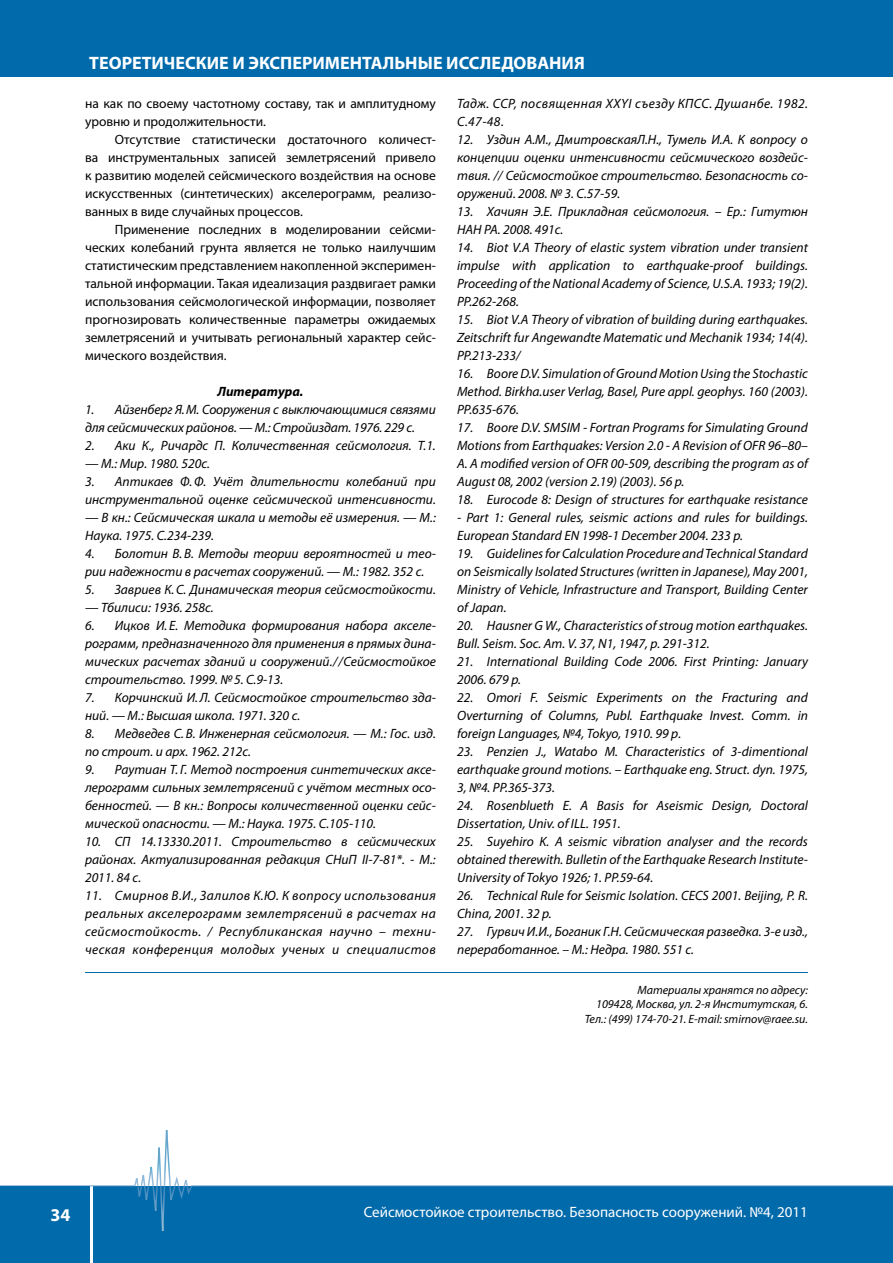
<style>
.page{position:relative;width:893px;height:1263px;background:#fff}
.page>*{position:absolute;margin:0;border:0;box-sizing:border-box;transform-origin:0 0}
.t1{font:700 18px "Myriad Pro";color:#fff}
.t2{font:15px "Myriad Pro";color:#fff}
.t3{font:italic 13.5px/18px "Myriad Pro";color:#000}
.t4{font:13.5px "Myriad Pro";color:#000}
.t5{font:italic 13.5px/18px "Myriad Pro";letter-spacing:.03em;color:#000}
.t6{font:italic 700 13.5px "Myriad Pro";color:#000}
.t7{font:italic 12px/14.4px "Myriad Pro";color:#000;text-align:right}
</style>
<div class="page">
<div style="left:0;top:0;width:893px;height:77px;background:#006aab"></div>
<div style="left:94px;top:1186px;width:799px;height:77px;background:#006aab"></div>
<svg style="left:0;top:1130px;width:893px;height:102px"></svg>
<div style="left:0;top:1186px;width:89px;height:77px;background:#006aab"></div>
<hr style="left:892px;top:1186px;width:1px;height:77px;background:#c72c00">
<hr style="left:85px;top:972px;width:723px;height:1px;background:#006aab">
<p class="t1" style="left:89px;top:51px;width:497px">ТЕОРЕТИЧЕСКИЕ И ЭКСПЕРИМЕНТАЛЬНЫЕ ИССЛЕДОВАНИЯ</p>
<p class="t4" style="left:85px;top:95px;width:352px">на как по своему частотному составу, так и амплитудному</p>
<p class="t4" style="left:85px;top:113px;width:182px">уровню и продолжительности.</p>
<p class="t4" style="left:115px;top:131px;width:323px">Отсутствие статистически достаточного количест-</p>
<p class="t4" style="left:85px;top:149px;width:352px">ва инструментальных записей землетрясений привело</p>
<p class="t4" style="left:85px;top:167px;width:352px">к развитию моделей сейсмического воздействия на основе</p>
<p class="t4" style="left:85px;top:185px;width:352px">искусственных (синтетических) акселерограмм, реализо-</p>
<p class="t4" style="left:85px;top:203px;width:219px">ванных в виде случайных процессов.</p>
<p class="t4" style="left:115px;top:221px;width:323px">Применение последних в моделировании сейсми-</p>
<p class="t4" style="left:85px;top:239px;width:352px">ческих колебаний грунта является не только наилучшим</p>
<p class="t4" style="left:85px;top:257px;width:352px">статистическим представлением накопленной эксперимен-</p>
<p class="t4" style="left:85px;top:275px;width:352px">тальной информации. Такая идеализация раздвигает рамки</p>
<p class="t4" style="left:85px;top:293px;width:352px">использования сейсмологической информации, позволяет</p>
<p class="t4" style="left:85px;top:311px;width:352px">прогнозировать количественные параметры ожидаемых</p>
<p class="t4" style="left:85px;top:329px;width:352px">землетрясений и учитывать региональный характер сейс-</p>
<p class="t4" style="left:85px;top:347px;width:143px">мического воздействия.</p>
<p class="t6" style="left:217px;top:383px;width:87px">Литература.</p>
<p class="t3" style="left:85px;top:400px;width:352px">1. Айзенберг Я.М. Сооружения с выключающимися связями для сейсмических районов. — М.: Стройиздат. 1976. 229 с.</p>
<p class="t3" style="left:85px;top:436px;width:352px">2. Аки К., Ричардс П. Количественная сейсмология. Т.1.</p>
<p class="t3" style="left:85px;top:454px;width:127px">— М.: Мир. 1980. 520с.</p>
<p class="t3" style="left:85px;top:472px;width:352px">3. Аптикаев Ф.Ф. Учёт длительности колебаний при инструментальной оценке сейсмической интенсивности.</p>
<p class="t3" style="left:85px;top:508px;width:352px">— В кн.: Сейсмическая шкала и методы её измерения. — М.:<br>Наука. 1975. С.234-239.</p>
<p class="t3" style="left:85px;top:544px;width:352px">4. Болотин В.В. Методы теории вероятностей и тео&shy;рии надежности в расчетах сооружений. — М.: 1982. 352 с.</p>
<p class="t3" style="left:85px;top:580px;width:352px">5. Завриев К.С. Динамическая теория сейсмостойкости.</p>
<p class="t3" style="left:85px;top:598px;width:130px">— Тбилиси: 1936. 258с.</p>
<p class="t3" style="left:85px;top:616px;width:352px;text-align:justify">6. Ицков И. Е. Методика формирования набора акселе&shy;рограмм, предназначенного для применения в прямых дина&shy;мических расчетах зданий и сооружений./ /Сейсмостойкое строительство. 1999. №5. С.9‑13.</p>
<p class="t3" style="left:85px;top:688px;width:352px">7. Корчинский И.Л. Сейсмостойкое строительство зда&shy;ний. — М.: Высшая школа. 1971. 320 с.</p>
<p class="t3" style="left:85px;top:724px;width:352px">8. Медведев С.В. Инженерная сейсмология. — М.: Гос. изд. по строит. и арх. 1962. 212с.</p>
<p class="t3" style="left:85px;top:760px;width:352px;text-align:justify">9. Раутиан Т.Г. Метод построения синтетических аксе&shy;лерограмм сильных землетрясений с учётом местных осо&shy;бенностей. — В кн.: Вопросы количественной оценки сейс&shy;мической опасности. — М.: Наука. 1975. С.105-110.</p>
<p class="t3" style="left:85px;top:832px;width:352px;text-align:justify">10. СП 14.13330.2011. Строительство в сейсмических районах. Актуализированная редакция СНиП II-7-81*. - М.:<br>2011. 84 с.</p>
<p class="t3" style="left:85px;top:886px;width:352px;text-align:justify">11. Смирнов В.И., Залилов К.Ю. К вопросу использования реальных акселерограмм землетрясений в расчетах на сейсмостойкость. / Республиканская научно – техни&shy;ческая конференция молодых ученых и специалистов</p>
<p class="t5" style="left:457px;top:94px;width:352px">Тадж. ССР, посвященная XXYI съезду КПСС. Душанбе. 1982.<br>С.47-48.</p>
<p class="t3" style="left:457px;top:130px;width:352px;text-align:justify">12. Уздин А.М., ДмитровскаяЛ.Н., Тумель И.А. К вопросу о концепции оценки интенсивности сейсмического воздейс&shy;твия. // Сейсмостойкое строительство. Безопасность со&shy;оружений. 2008. № 3. С.57-59.</p>
<p class="t3" style="left:457px;top:202px;width:352px">13. Хачиян Э.Е. Прикладная сейсмология. – Ер.: Гитутюн<br>НАН РА. 2008. 491с.</p>
<p class="t3" style="left:457px;top:238px;width:352px;text-align:justify">14. Biot V.A Theory of elastic system vibration under transient impulse with application to earthquake-proof buildings.<br>Proceeding of the National Academy of Science, U.S.A. 1933; 19(2).<br>PP.262-268.</p>
<p class="t3" style="left:457px;top:310px;width:352px;text-align:justify">15. Biot V.A Theory of vibration of building during earthquakes.<br>Zeitschrift fur Angewandte Matematic und Mechanik 1934; 14(4).<br>PP.213-233/</p>
<p class="t3" style="left:457px;top:364px;width:352px;text-align:justify">16. Boore D.V. Simulation of Ground Motion Using the Stochastic Method. Birkha.user Verlag, Basel, Pure appl. geophys. 160 (2003).<br>PP.635-676.</p>
<p class="t3" style="left:457px;top:418px;width:352px;text-align:justify">17. Boore D.V. SMSIM - Fortran Programs for Simulating Ground Motions from Earthquakes: Version 2.0 - A Revision of OFR 96–80– A. A modified version of OFR 00-509, describing the program as of August 08, 2002 (version 2.19) (2003). 56 p.</p>
<p class="t3" style="left:457px;top:490px;width:352px">18. Eurocode 8: Design of structures for earthquake resistance</p>
<p class="t3" style="left:457px;top:508px;width:352px">- Part 1: General rules, seismic actions and rules for buildings.<br>European Standard EN 1998-1 December 2004. 233 p.</p>
<p class="t3" style="left:457px;top:544px;width:352px;text-align:justify">19. Guidelines for Calculation Procedure and Technical Standard on Seismically Isolated Structures (written in Japanese), May 2001, Ministry of Vehicle, Infrastructure and Transport, Building Center of Japan.</p>
<p class="t3" style="left:457px;top:616px;width:352px">20. Hausner G W., Characteristics of stroug motion earthquakes.<br>Bull. Seism. Soc. Am. V. 37, N1, 1947, p. 291-312.</p>
<p class="t3" style="left:457px;top:652px;width:352px">21. International Building Code 2006. First Printing: January<br>2006. 679 p.</p>
<p class="t3" style="left:457px;top:688px;width:352px;text-align:justify">22. Omori F. Seismic Experiments on the Fracturing and Overturning of Columns, Publ. Earthquake Invest. Comm. in foreign Languages, №4, Tokyo, 1910. 99 р.</p>
<p class="t3" style="left:457px;top:742px;width:352px;text-align:justify">23. Penzien J., Watabo M. Characteristics of 3-dimentional earthquake ground motions. – Earthquake eng. Struct. dyn. 1975, 3, №4. PP.365-373.</p>
<p class="t3" style="left:457px;top:796px;width:352px">24. Rosenblueth E. A Basis for Aseismic Design, Doctoral<br>Dissertation, Univ. of ILL. 1951.</p>
<p class="t3" style="left:457px;top:832px;width:352px;text-align:justify">25. Suyehiro K. A seismic vibration analyser and the records obtained therewith. Bulletin of the Earthquake Research Institute-University of Tokyo 1926; 1. PP.59-64.</p>
<p class="t3" style="left:457px;top:886px;width:352px">26. Technical Rule for Seismic Isolation. CECS 2001. Beijing, P. R.<br>China, 2001. 32 p.</p>
<p class="t3" style="left:457px;top:922px;width:352px">27. Гурвич И.И., Боганик Г.Н. Сейсмическая разведка. 3-е изд., переработанное. – М.: Недра. 1980. 551 с.</p>
<p class="t7" style="left:585px;top:982px;width:225px">Материалы хранятся по адресу:<br>109428, Москва, ул. 2-я Институтская, 6.<br>Тел.: (499) 174-70-21. E-mail: smirnov@raee.su.</p>
<p class="t1" style="left:51px;top:1203px;width:21px">34</p>
<p class="t2" style="left:364px;top:1202px;width:446px">Сейсмостойкое строительство. Безопасность сооружений. №4, 2011</p>
</div>
